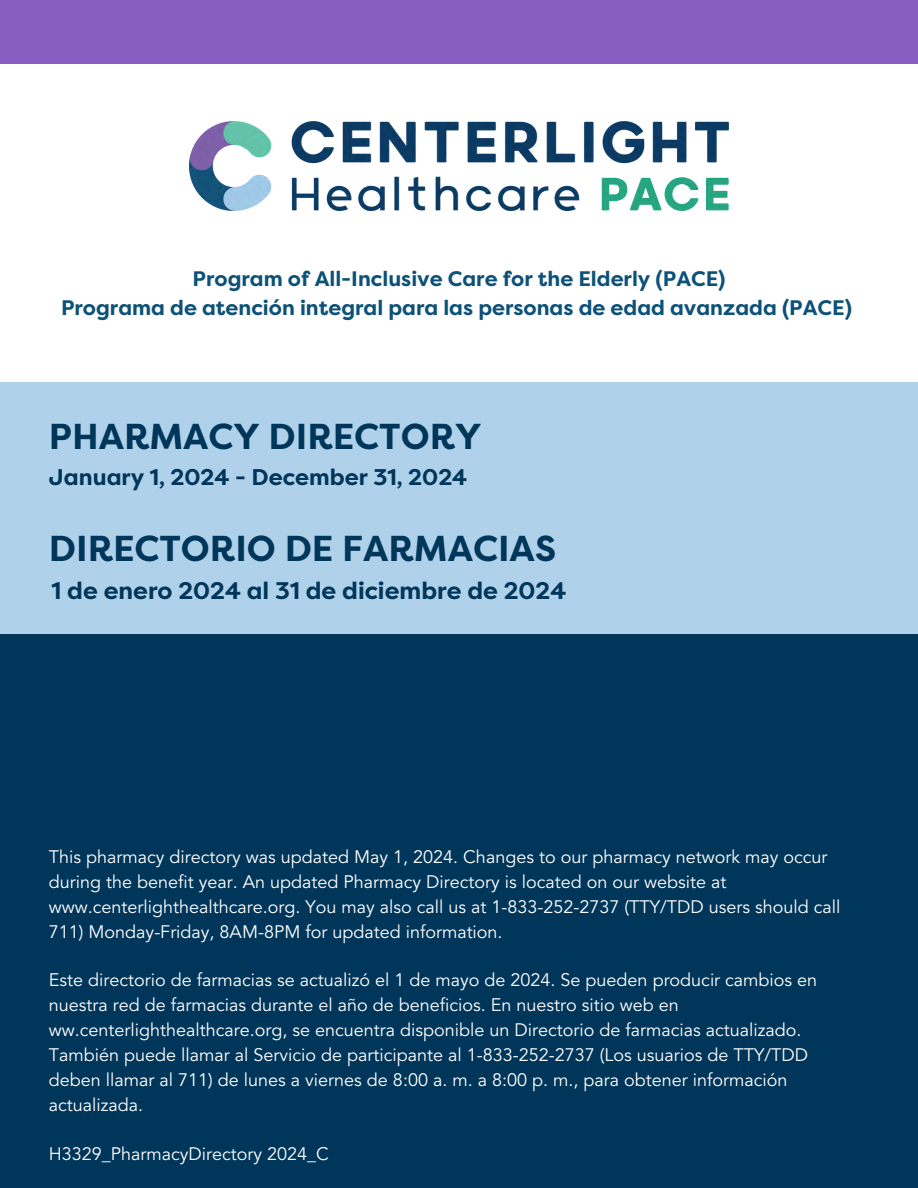
<style>
.page{position:relative;width:918px;height:1188px;background:#fff}
.page>*{position:absolute;margin:0;border:0;box-sizing:border-box;transform-origin:0 0}
.t1{font:700 36px "Filson Pro";color:#003659}
.t2{font:700 24px "Filson Pro";color:#003659}
.t3{font:700 22.65px "Filson Pro";color:#003659}
.t4{font:700 21px/29.2px "Filson Pro";color:#0c5177;text-align:center}
.t5{font:18px/24.9px "Avenir LT Std";color:#fff}
</style>
<div class="page">
<div style="left:0;top:634px;width:918px;height:554px;background:#003659"></div>
<div style="left:0;top:382px;width:918px;height:252px;background:#b0d1ea"></div>
<div style="left:0;top:0;width:918px;height:64px;background:#885ec3"></div>
<img style="left:190px;top:122px;width:539px;height:89px">
<p class="t4" style="left:61px;top:266px;width:792px">Program of All-Inclusive Care for the Elderly (PACE)<br>Programa de atención integral para las personas de edad avanzada (PACE)</p>
<h1 class="t1" style="left:49px;top:422px;width:434px">PHARMACY DIRECTORY</h1>
<p class="t3" style="left:49px;top:468px;width:420px">January 1, 2024 - December 31, 2024</p>
<h1 class="t1" style="left:49px;top:534px;width:509px">DIRECTORIO DE FARMACIAS</h1>
<h2 class="t2" style="left:52px;top:575px;width:516px">1 de enero 2024 al 31 de diciembre de 2024</h2>
<p class="t5" style="left:49px;top:845px;width:793px">This pharmacy directory was updated May 1, 2024. Changes to our pharmacy network may occur during the benefit year. An updated Pharmacy Directory is located on our website at www.centerlighthealthcare.org. You may also call us at 1-833-252-2737 (TTY/TDD users should call 711) Monday-Friday, 8AM-8PM for updated information.</p>
<p class="t5" style="left:49px;top:968px;width:770px">Este directorio de farmacias se actualizó el 1 de mayo de 2024. Se pueden producir cambios en nuestra red de farmacias durante el año de beneficios. En nuestro sitio web en ww.centerlighthealthcare.org, se encuentra disponible un Directorio de farmacias actualizado.<br>También puede llamar al Servicio de participante al 1-833-252-2737 (Los usuarios de TTY/TDD deben llamar al 711) de lunes a viernes de 8:00 a. m. a 8:00 p. m., para obtener información actualizada.</p>
<p class="t5" style="left:49px;top:1142px;width:282px">H3329_PharmacyDirectory 2024_C</p>
</div>
